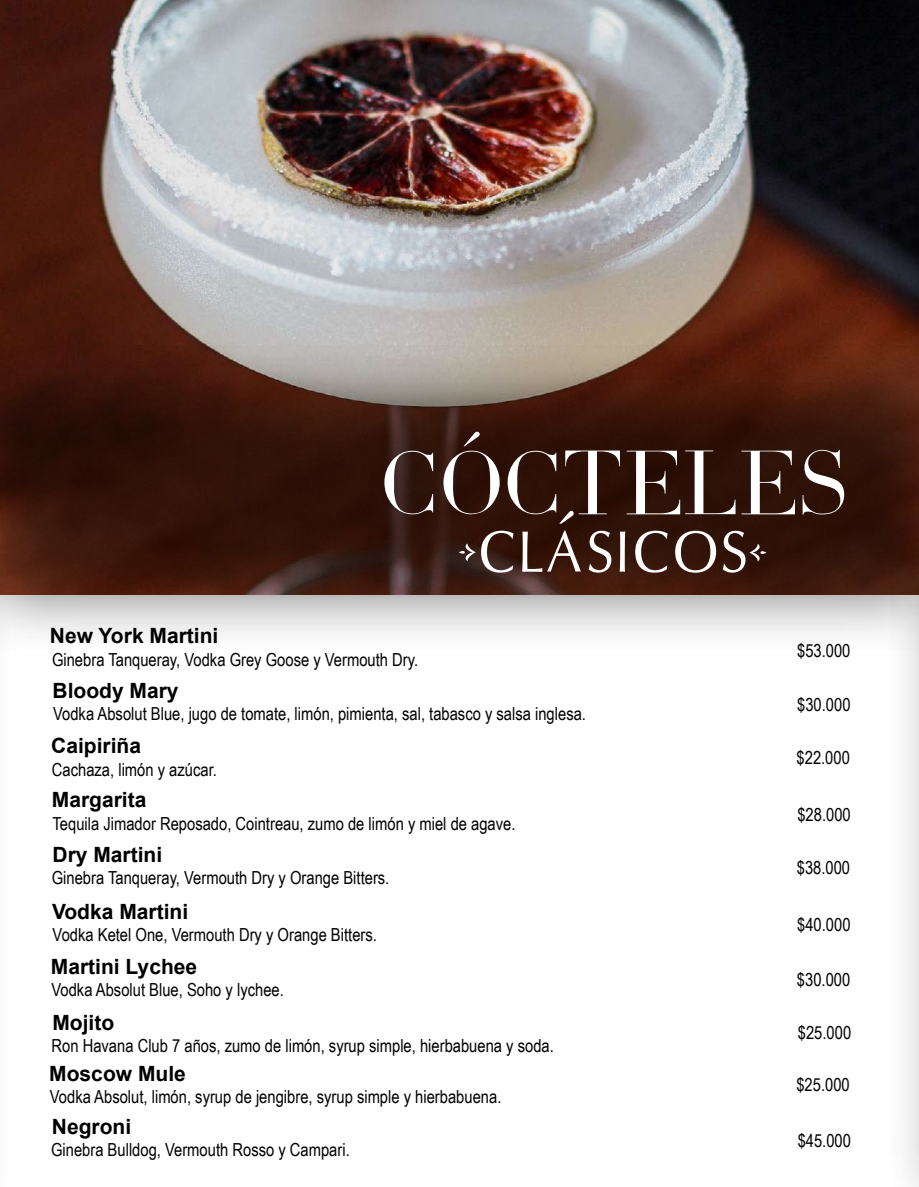
<style>
.page{position:relative;width:919px;height:1187px;background:#fff}
.page>*{position:absolute;margin:0;border:0;box-sizing:border-box;transform-origin:0 0}
.t1{font:79.5px "Coral Blush Serif";letter-spacing:.015em;color:#fff}
.t2{font:69.3px "Modifiedby KEMAL";color:#fff}
.t3{font:700 21px "Arial";color:#000}
.t4{font:18px "Arial Narrow";color:#000}
</style>
<div class="page">
<img style="left:0;top:0;width:918px;height:345px">
<img style="left:0;top:345px;width:918px;height:293px">
<svg style="left:459px;top:543px;width:16px;height:18px"></svg>
<svg style="left:749px;top:543px;width:17px;height:18px"></svg>
<img style="left:890px;top:507px;width:28px;height:679px">
<img style="left:890px;top:52px;width:28px;height:336px">
<h1 class="t1" style="left:381px;top:430px;width:467px">CÓCTELES</h1>
<h2 class="t2" style="left:475px;top:508px;width:273px">CLÁSICOS</h2>
<p class="t3" style="left:50px;top:621px;width:170px">New York Martini</p>
<p class="t4" style="left:52px;top:646px;width:368px">Ginebra Tanqueray, Vodka Grey Goose y Vermouth Dry.</p>
<p class="t3" style="left:53px;top:676px;width:128px">Bloody Mary</p>
<p class="t4" style="left:53px;top:701px;width:534px">Vodka Absolut Blue, jugo de tomate, limón, pimienta, sal, tabasco y salsa inglesa.</p>
<p class="t3" style="left:51px;top:731px;width:91px">Caipiriña</p>
<p class="t4" style="left:52px;top:756px;width:166px">Cachaza, limón y azúcar.</p>
<p class="t3" style="left:52px;top:785px;width:96px">Margarita</p>
<p class="t4" style="left:53px;top:810px;width:464px">Tequila Jimador Reposado, Cointreau, zumo de limón y miel de agave.</p>
<p class="t3" style="left:53px;top:839px;width:111px">Dry Martini</p>
<p class="t4" style="left:52px;top:864px;width:339px">Ginebra Tanqueray, Vermouth Dry y Orange Bitters.</p>
<p class="t3" style="left:52px;top:896px;width:138px">Vodka Martini</p>
<p class="t4" style="left:53px;top:921px;width:326px">Vodka Ketel One, Vermouth Dry y Orange Bitters.</p>
<p class="t3" style="left:51px;top:952px;width:148px">Martini Lychee</p>
<p class="t4" style="left:51px;top:976px;width:234px">Vodka Absolut Blue, Soho y lychee.</p>
<p class="t3" style="left:52px;top:1007px;width:63px">Mojito</p>
<p class="t4" style="left:51px;top:1032px;width:504px">Ron Havana Club 7 años, zumo de limón, syrup simple, hierbabuena y soda.</p>
<p class="t3" style="left:49px;top:1058px;width:138px">Moscow Mule</p>
<p class="t4" style="left:50px;top:1083px;width:453px">Vodka Absolut, limón, syrup de jengibre, syrup simple y hierbabuena.</p>
<p class="t3" style="left:52px;top:1111px;width:81px">Negroni</p>
<p class="t4" style="left:51px;top:1136px;width:300px">Ginebra Bulldog, Vermouth Rosso y Campari.</p>
<p class="t4" style="left:797px;top:637px;width:55px">$53.000</p>
<p class="t4" style="left:797px;top:691px;width:55px">$30.000</p>
<p class="t4" style="left:796px;top:744px;width:55px">$22.000</p>
<p class="t4" style="left:797px;top:801px;width:55px">$28.000</p>
<p class="t4" style="left:796px;top:854px;width:55px">$38.000</p>
<p class="t4" style="left:797px;top:910px;width:55px">$40.000</p>
<p class="t4" style="left:796px;top:966px;width:55px">$30.000</p>
<p class="t4" style="left:797px;top:1019px;width:55px">$25.000</p>
<p class="t4" style="left:796px;top:1070px;width:55px">$25.000</p>
<p class="t4" style="left:797px;top:1126px;width:55px">$45.000</p>
</div>
